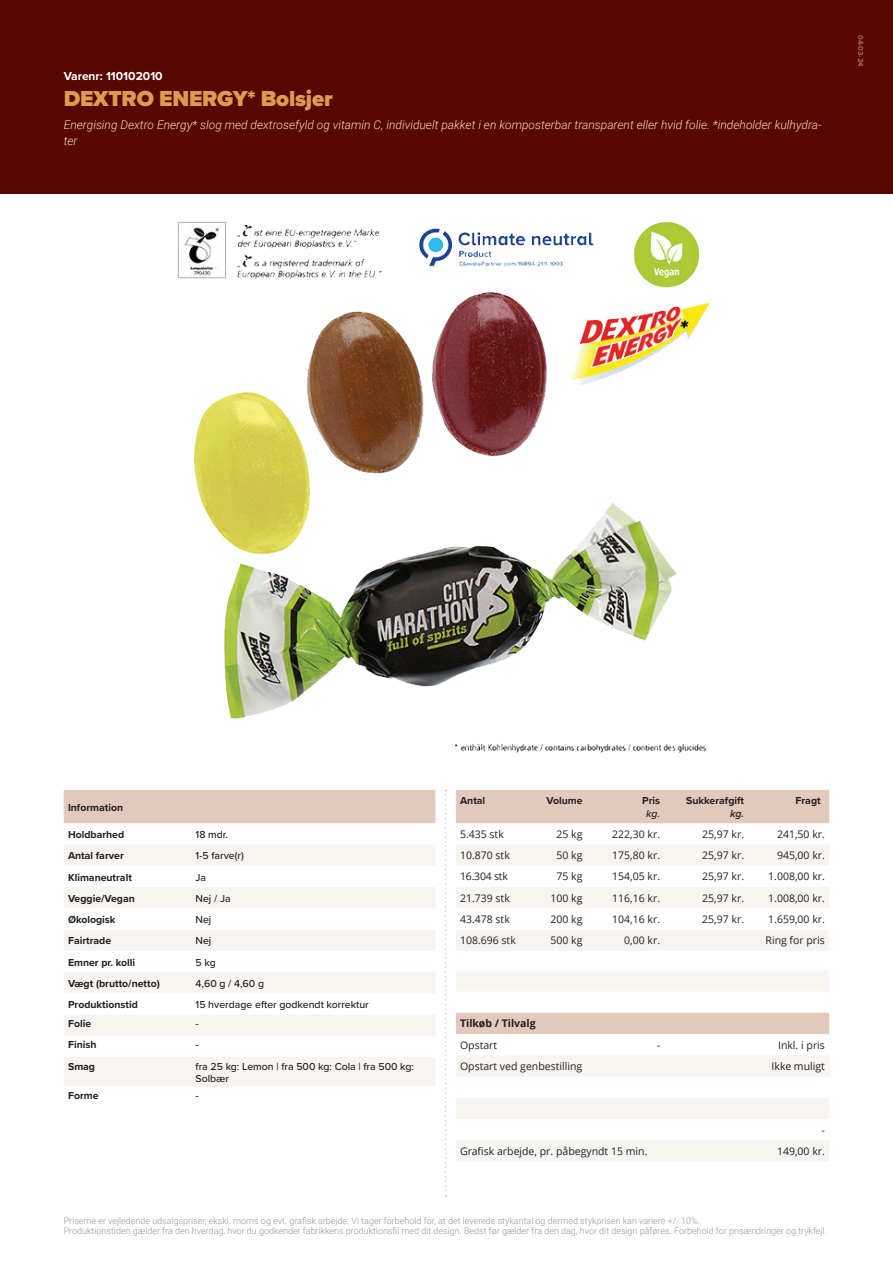
<style>
.page{position:relative;width:893px;height:1263px;background:#fff}
.page>*{position:absolute;margin:0;border:0;box-sizing:border-box;transform-origin:0 0}
.t1{font:900 22.5px "Proxima Nova";letter-spacing:-.01em;color:#e1984f}
.t2{font:italic 300 12px/16.5px "Roboto";color:#fddbb7}
.t3{font:700 12px "Proxima Nova";color:#fff}
.t4{font:10.5px "Open Sans";color:#231f20}
.t5{font:700 10.5px "Proxima Nova";color:#231f20}
.t6{font:500 10.5px/12.6px "Proxima Nova";color:#231f20}
.t7{font:700 10.5px "Open Sans";color:#231f20}
.t8{font:italic 500 10.5px "Proxima Nova";color:#231f20}
.t9{font:italic 600 10.5px "Proxima Nova";color:#231f20}
.t10{font:300 9px/10.8px "Roboto";color:#939598}
.t11{font:700 7.5px "Proxima Nova";color:#a66d53}
</style>
<div class="page">
<div style="left:0;top:0;width:893px;height:193px;background:#570700"></div>
<div style="left:64px;top:790px;width:371px;height:33px;background:#e1c9bc"></div>
<svg style="left:64px;top:845px;width:371px;height:241px;fill:#f8f4f0"></svg>
<div style="left:456px;top:790px;width:373px;height:34px;background:#e1c9bc"></div>
<svg style="left:456px;top:845px;width:373px;height:316px;fill:#f8f4f0"></svg>
<img style="left:177px;top:221px;width:533px;height:532px">
<svg style="left:445px;top:790px;width:1px;height:406px"></svg>
<p class="t3" style="left:64px;top:67px;width:100px">Varenr: 110102010</p>
<h1 class="t1" style="left:64px;top:81px;width:270px">DEXTRO ENERGY* Bolsjer</h1>
<p class="t2" style="left:64px;top:116px;width:759px">Energising Dextro Energy* slog med dextrosefyld og vitamin C, individuelt pakket i en komposterbar transparent eller hvid folie. *indeholder kulhydra&shy;ter</p>
<p class="t11" style="left:866px;top:35px;width:33px;rotate:90deg">04-03-24</p>
<p class="t5" style="left:68px;top:799px;width:57px">Information</p>
<p class="t5" style="left:68px;top:827px;width:58px">Holdbarhed</p>
<p class="t6" style="left:196px;top:828px;width:34px">18 mdr.</p>
<p class="t5" style="left:68px;top:848px;width:57px">Antal farver</p>
<p class="t6" style="left:196px;top:849px;width:50px">1-5 farve(r)</p>
<p class="t5" style="left:68px;top:869px;width:65px">Klimaneutralt</p>
<p class="t6" style="left:196px;top:870px;width:12px">Ja</p>
<p class="t5" style="left:68px;top:890px;width:68px">Veggie/Vegan</p>
<p class="t6" style="left:196px;top:892px;width:37px">Nej / Ja</p>
<p class="t5" style="left:68px;top:912px;width:49px">Økologisk</p>
<p class="t6" style="left:196px;top:913px;width:17px">Nej</p>
<p class="t5" style="left:68px;top:933px;width:45px">Fairtrade</p>
<p class="t6" style="left:196px;top:934px;width:17px">Nej</p>
<p class="t5" style="left:68px;top:954px;width:69px">Emner pr. kolli</p>
<p class="t6" style="left:196px;top:955px;width:22px">5 kg</p>
<p class="t5" style="left:68px;top:975px;width:93px">Vægt (brutto/netto)</p>
<p class="t6" style="left:196px;top:977px;width:70px">4,60 g / 4,60 g</p>
<p class="t5" style="left:68px;top:997px;width:71px">Produktionstid</p>
<p class="t6" style="left:196px;top:998px;width:175px">15 hverdage efter godkendt korrektur</p>
<p class="t5" style="left:68px;top:1016px;width:25px">Folie</p>
<p class="t6" style="left:196px;top:1017px;width:5px">-</p>
<p class="t5" style="left:68px;top:1037px;width:30px">Finish</p>
<p class="t6" style="left:196px;top:1038px;width:5px">-</p>
<p class="t5" style="left:68px;top:1058px;width:29px">Smag</p>
<p class="t6" style="left:196px;top:1059px;width:220px">fra 25 kg: Lemon | fra 500 kg: Cola | fra 500 kg:<br>Solbær</p>
<p class="t5" style="left:68px;top:1088px;width:32px">Forme</p>
<p class="t6" style="left:196px;top:1089px;width:5px">-</p>
<p class="t5" style="left:460px;top:793px;width:27px">Antal</p>
<p class="t5" style="left:546px;top:793px;width:38px">Volume</p>
<p class="t5" style="left:642px;top:793px;width:19px">Pris</p>
<p class="t8" style="left:646px;top:806px;width:15px">kg.</p>
<p class="t5" style="left:686px;top:793px;width:59px">Sukkerafgift</p>
<p class="t9" style="left:730px;top:806px;width:16px">kg.</p>
<p class="t5" style="left:795px;top:793px;width:27px">Fragt</p>
<p class="t4" style="left:460px;top:827px;width:45px">5.435 stk</p>
<p class="t4" style="left:557px;top:827px;width:28px">25 kg</p>
<p class="t4" style="left:612px;top:827px;width:49px">222,30 kr.</p>
<p class="t4" style="left:702px;top:827px;width:43px">25,97 kr.</p>
<p class="t4" style="left:777px;top:827px;width:49px">241,50 kr.</p>
<p class="t4" style="left:460px;top:848px;width:51px">10.870 stk</p>
<p class="t4" style="left:557px;top:848px;width:28px">50 kg</p>
<p class="t4" style="left:612px;top:848px;width:49px">175,80 kr.</p>
<p class="t4" style="left:702px;top:848px;width:43px">25,97 kr.</p>
<p class="t4" style="left:777px;top:848px;width:49px">945,00 kr.</p>
<p class="t4" style="left:460px;top:869px;width:49px">16.304 stk</p>
<p class="t4" style="left:556px;top:869px;width:28px">75 kg</p>
<p class="t4" style="left:612px;top:869px;width:49px">154,05 kr.</p>
<p class="t4" style="left:702px;top:869px;width:43px">25,97 kr.</p>
<p class="t4" style="left:768px;top:869px;width:58px">1.008,00 kr.</p>
<p class="t4" style="left:460px;top:891px;width:51px">21.739 stk</p>
<p class="t4" style="left:550px;top:891px;width:34px">100 kg</p>
<p class="t4" style="left:612px;top:891px;width:49px">116,16 kr.</p>
<p class="t4" style="left:702px;top:891px;width:43px">25,97 kr.</p>
<p class="t4" style="left:768px;top:891px;width:58px">1.008,00 kr.</p>
<p class="t4" style="left:460px;top:912px;width:51px">43.478 stk</p>
<p class="t4" style="left:550px;top:912px;width:34px">200 kg</p>
<p class="t4" style="left:612px;top:912px;width:49px">104,16 kr.</p>
<p class="t4" style="left:702px;top:912px;width:43px">25,97 kr.</p>
<p class="t4" style="left:768px;top:912px;width:58px">1.659,00 kr.</p>
<p class="t4" style="left:460px;top:933px;width:57px">108.696 stk</p>
<p class="t4" style="left:550px;top:933px;width:34px">500 kg</p>
<p class="t4" style="left:624px;top:933px;width:37px">0,00 kr.</p>
<p class="t4" style="left:765px;top:933px;width:61px">Ring for pris</p>
<p class="t7" style="left:460px;top:1016px;width:77px">Tilkøb / Tilvalg</p>
<p class="t4" style="left:460px;top:1038px;width:39px">Opstart</p>
<p class="t4" style="left:657px;top:1038px;width:5px">-</p>
<p class="t4" style="left:778px;top:1038px;width:48px">Inkl. i pris</p>
<p class="t4" style="left:460px;top:1059px;width:124px">Opstart ved genbestilling</p>
<p class="t4" style="left:772px;top:1059px;width:55px">Ikke muligt</p>
<p class="t4" style="left:821px;top:1123px;width:5px">-</p>
<p class="t4" style="left:460px;top:1144px;width:189px">Grafisk arbejde, pr. påbegyndt 15 min.</p>
<p class="t4" style="left:777px;top:1144px;width:49px">149,00 kr.</p>
<p class="t10" style="left:64px;top:1214px;width:764px">Priserne er vejledende udsalgspriser, ekskl. moms og evt. grafisk arbejde. Vi tager forbehold for, at det leverede stykantal og dermed stykprisen kan variere +/- 10%.<br>Produktionstiden gælder fra den hverdag, hvor du godkender fabrikkens produktionsfil med dit design. Bedst før gælder fra den dag, hvor dit design påføres. Forbehold for prisændringer og trykfejl.</p>
</div>
